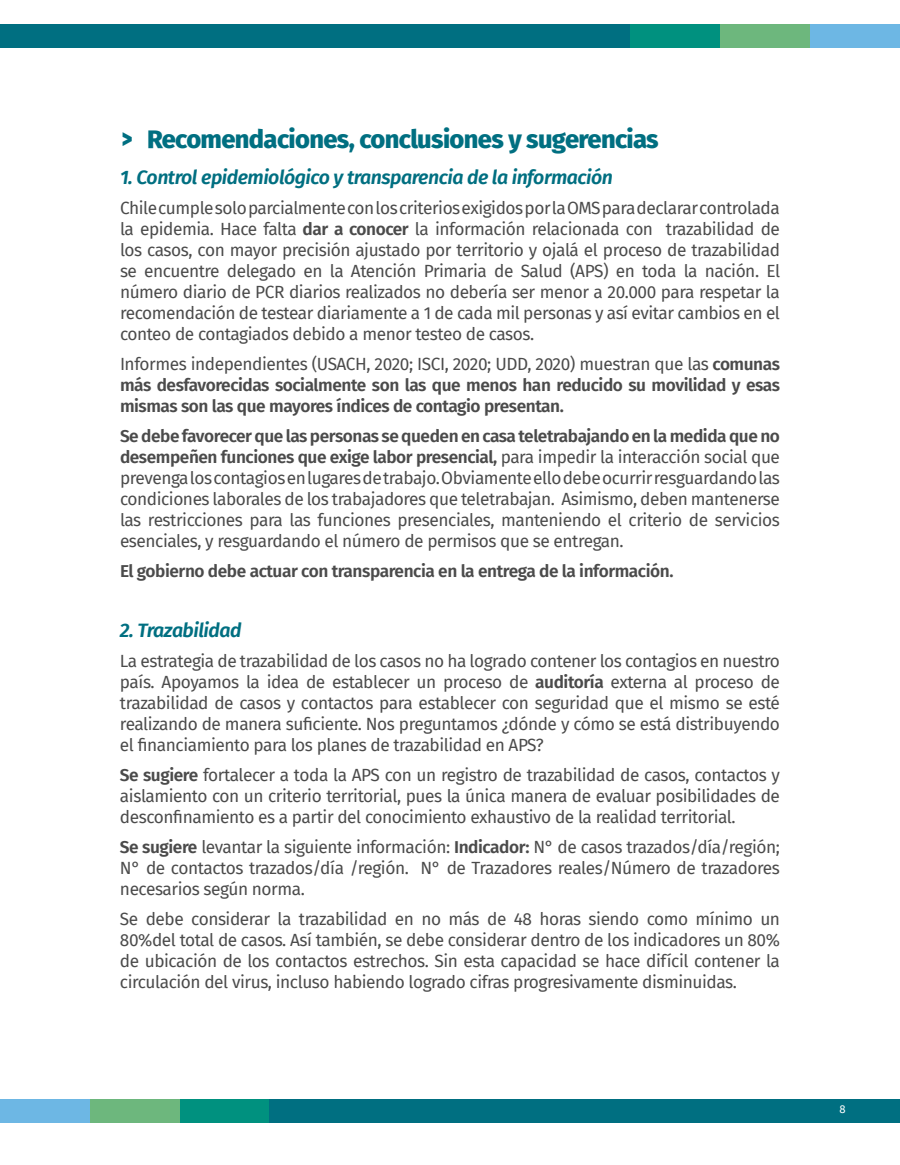
<style>
.page{position:relative;width:900px;height:1165px;background:#fff}
.page>*{position:absolute;margin:0;border:0;box-sizing:border-box;transform-origin:0 0}
.t1{font:800 25.5px "Fira Sans";letter-spacing:-.025em;color:#006f81}
.t2{font:italic 600 19.5px "Fira Sans";letter-spacing:-.025em;color:#006f81}
.t3{font:17.25px/21px "Fira Sans";letter-spacing:-.025em;color:#4b4b4b;text-align:justify}
.t4{font:600 17.25px/21px "Fira Sans";letter-spacing:-.025em;color:#4b4b4b;text-align:justify}
.t5{font:11.25px "Fira Sans";color:#fff}
.s1{font-family:"Akzidenz Grotesk BQ"}
.s2{font-weight:600}
.s3{font-weight:400}
</style>
<div class="page">
<div style="left:0;top:24px;width:631px;height:24px;background:#006f81"></div>
<div style="left:631px;top:24px;width:89px;height:24px;background:#00917f"></div>
<div style="left:720px;top:24px;width:90px;height:24px;background:#6db77d"></div>
<div style="left:810px;top:24px;width:90px;height:24px;background:#6db7e4"></div>
<div style="left:0;top:1099px;width:90px;height:23px;background:#6db7e4"></div>
<div style="left:90px;top:1099px;width:90px;height:23px;background:#6db77d"></div>
<div style="left:180px;top:1099px;width:89px;height:23px;background:#00917f"></div>
<div style="left:269px;top:1099px;width:631px;height:23px;background:#006f81"></div>
<h1 class="t1" style="left:120px;top:117px;width:540px"><span class="s1">&gt;</span> Recomendaciones, conclusiones y sugerencias</h1>
<p class="t2" style="left:120px;top:161px;width:495px">1. Control epidemiológico y transparencia de la información</p>
<p class="t3" style="left:120px;top:197px;width:662px">Chile cumple solo parcialmente con los criterios exigidos por la OMS para declarar controlada la epidemia. Hace falta <span class="s2">dar a conocer</span> la información relacionada con trazabilidad de los casos, con mayor precisión ajustado por territorio y ojalá el proceso de trazabilidad se encuentre delegado en la Atención Primaria de Salud (APS) en toda la nación. El número diario de PCR diarios realizados no debería ser menor a 20.000 para respetar la recomendación de testear diariamente a 1 de cada mil personas y así evitar cambios en el conteo de contagiados debido a menor testeo de casos.</p>
<p class="t4" style="left:120px;top:352px;width:662px"><span class="s3">Informes independientes (USACH, 2020; ISCI, 2020; UDD, 2020) muestran que las</span> comunas más desfavorecidas socialmente son las que menos han reducido su movilidad y esas mismas son las que mayores índices de contagio presentan.</p>
<p class="t3" style="left:120px;top:425px;width:662px"><span class="s2">Se debe favorecer que las personas se queden en casa teletrabajando en la medida que no desempeñen funciones que exige labor presencial,</span> para impedir la interacción social que prevenga los contagios en lugares de trabajo. Obviamente ello debe ocurrir resguardando las condiciones laborales de los trabajadores que teletrabajan. Asimismo, deben mantenerse las restricciones para las funciones presenciales, manteniendo el criterio de servicios esenciales, y resguardando el número de permisos que se entregan.</p>
<p class="t4" style="left:120px;top:559px;width:555px">El gobierno debe actuar con transparencia en la entrega de la información.</p>
<p class="t2" style="left:120px;top:614px;width:123px">2. Trazabilidad</p>
<p class="t3" style="left:120px;top:650px;width:662px">La estrategia de trazabilidad de los casos no ha logrado contener los contagios en nuestro país. Apoyamos la idea de establecer un proceso de <span class="s2">auditoría</span> externa al proceso de trazabilidad de casos y contactos para establecer con seguridad que el mismo se esté realizando de manera suficiente. Nos preguntamos ¿dónde y cómo se está distribuyendo el financiamiento para los planes de trazabilidad en APS?</p>
<p class="t3" style="left:120px;top:764px;width:662px"><span class="s2">Se sugiere</span> fortalecer a toda la APS con un registro de trazabilidad de casos, contactos y aislamiento con un criterio territorial, pues la única manera de evaluar posibilidades de desconfinamiento es a partir del conocimiento exhaustivo de la realidad territorial.</p>
<p class="t3" style="left:120px;top:836px;width:662px"><span class="s2">Se sugiere</span> levantar la siguiente información: <span class="s2">Indicador:</span> N° de casos trazados/día/región; N° de contactos trazados/día /región. N° de Trazadores reales/Número de trazadores necesarios según norma.</p>
<p class="t3" style="left:120px;top:908px;width:662px">Se debe considerar la trazabilidad en no más de 48 horas siendo como mínimo un 80%del total de casos. Así también, se debe considerar dentro de los indicadores un 80% de ubicación de los contactos estrechos. Sin esta capacidad se hace difícil contener la circulación del virus, incluso habiendo logrado cifras progresivamente disminuidas.</p>
<p class="t5" style="left:839px;top:1101px;width:8px">8</p>
</div>
